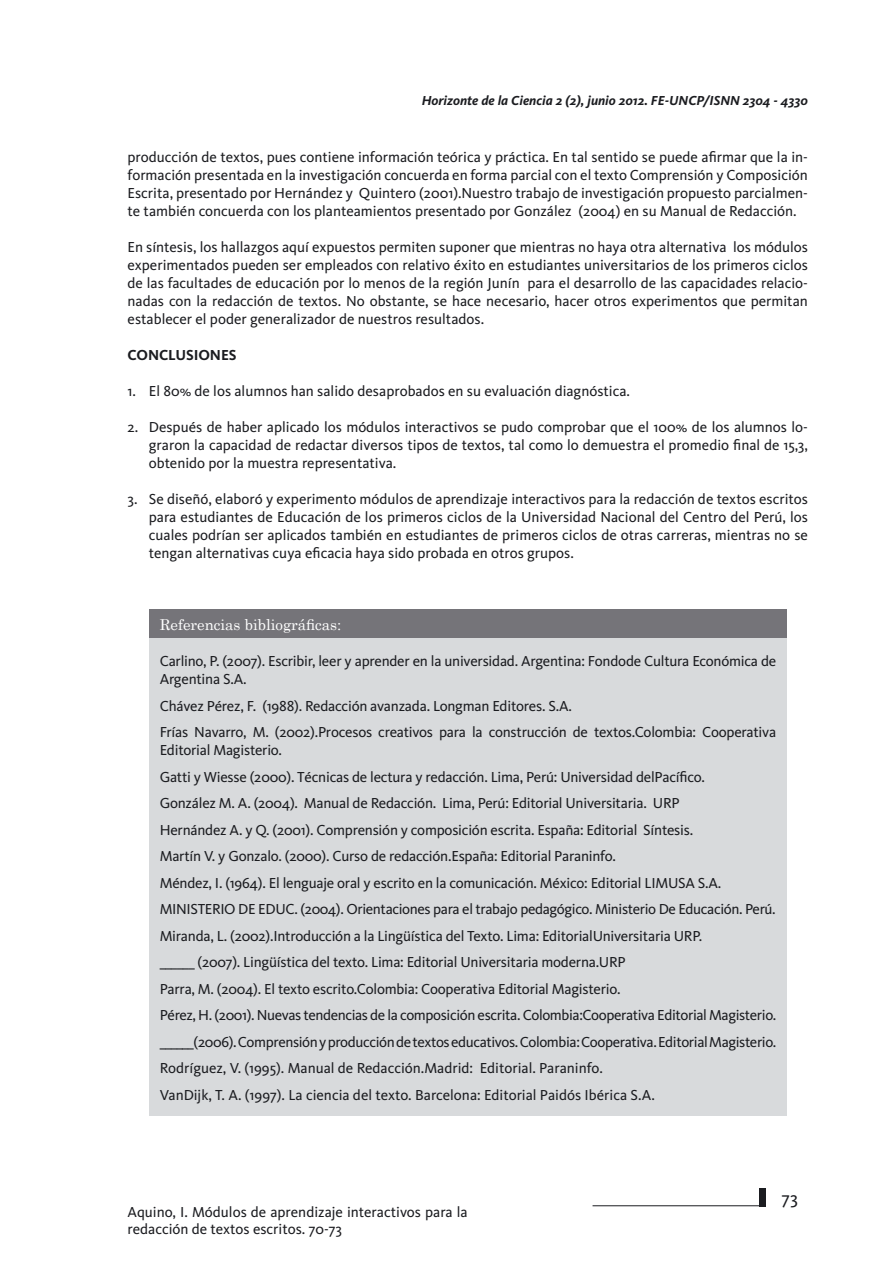
<style>
.page{position:relative;width:893px;height:1263px;background:#fff}
.page>*{position:absolute;margin:0;border:0;box-sizing:border-box;transform-origin:0 0}
.t1{font:18px "Kievit";color:#1b1c20}
.t2{font:15px/26.5px "Kievit";letter-spacing:-.015em;color:#1b1c20;text-align:justify}
.t3{font:15px "Century Schoolbook";color:#fff}
.t4{font:700 15px "Kievit";letter-spacing:-.005em;color:#1b1c20}
.t5{font:italic 700 13.5px "Kievit";color:#1b1c20}
</style>
<div class="page">
<hr style="left:593px;top:1205px;width:170px;height:1px;background:#1b1c20">
<div style="left:759px;top:1188px;width:7px;height:18px;background:#1b1c20"></div>
<div style="left:149px;top:609px;width:637px;height:507px;background:#d8dadc"></div>
<div style="left:149px;top:609px;width:638px;height:29px;background:#757479"></div>
<p class="t5" style="left:422px;top:92px;width:388px">Horizonte de la Ciencia 2 (2), junio 2012. FE-UNCP/ISNN 2304 - 4330</p>
<p class="t2" style="left:128px;top:148px;width:682px;line-height:18px">producción de textos, pues contiene información teórica y práctica. En tal sentido se puede afirmar que la in&shy;formación presentada en la investigación concuerda en forma parcial con el texto Comprensión y Composición Escrita, presentado por Hernández y Quintero (2001).Nuestro trabajo de investigación propuesto parcialmen&shy;te también concuerda con los planteamientos presentado por González (2004) en su Manual de Redacción.</p>
<p class="t2" style="left:128px;top:238px;width:682px;line-height:18px">En síntesis, los hallazgos aquí expuestos permiten suponer que mientras no haya otra alternativa los módulos experimentados pueden ser empleados con relativo éxito en estudiantes universitarios de los primeros ciclos de las facultades de educación por lo menos de la región Junín para el desarrollo de las capacidades relacio&shy;nadas con la redacción de textos. No obstante, se hace necesario, hacer otros experimentos que permitan establecer el poder generalizador de nuestros resultados.</p>
<p class="t4" style="left:128px;top:346px;width:111px">CONCLUSIONES</p>
<p class="t2" style="left:128px;top:378px;width:504px">1. El 80% de los alumnos han salido desaprobados en su evaluación diagnóstica.</p>
<p class="t2" style="left:149px;top:418px;width:661px;line-height:18px;text-indent:-21px">2. Después de haber aplicado los módulos interactivos se pudo comprobar que el 100% de los alumnos lo&shy;graron la capacidad de redactar diversos tipos de textos, tal como lo demuestra el promedio final de 15,3, obtenido por la muestra representativa.</p>
<p class="t2" style="left:149px;top:490px;width:661px;line-height:18px;text-indent:-21px">3. Se diseñó, elaboró y experimento módulos de aprendizaje interactivos para la redacción de textos escritos para estudiantes de Educación de los primeros ciclos de la Universidad Nacional del Centro del Perú, los cuales podrían ser aplicados también en estudiantes de primeros ciclos de otras carreras, mientras no se tengan alternativas cuya eficacia haya sido probada en otros grupos.</p>
<p class="t3" style="left:160px;top:612px;width:183px">Referencias bibliográficas:</p>
<p class="t2" style="left:160px;top:652px;width:618px;line-height:18px">Carlino, P. (2007). Escribir, leer y aprender en la universidad. Argentina: Fondode Cultura Económica de<br>Argentina S.A.</p>
<p class="t2" style="left:160px;top:692px;width:618px">Chávez Pérez, F. (1988). Redacción avanzada. Longman Editores. S.A.<br>Frías Navarro, M. (2002).Procesos creativos para la construcción de textos.Colombia: Cooperativa</p>
<p class="t2" style="left:160px;top:737px;width:618px;text-align:left">Editorial Magisterio.<br>Gatti y Wiesse (2000). Técnicas de lectura y redacción. Lima, Perú: Universidad delPacífico.<br>González M. A. (2004). Manual de Redacción. Lima, Perú: Editorial Universitaria. URP<br>Hernández A. y Q. (2001). Comprensión y composición escrita. España: Editorial Síntesis.<br>Martín V. y Gonzalo. (2000). Curso de redacción.España: Editorial Paraninfo.<br>Méndez, I. (1964). El lenguaje oral y escrito en la comunicación. México: Editorial LIMUSA S.A.<br>MINISTERIO DE EDUC. (2004). Orientaciones para el trabajo pedagógico. Ministerio De Educación. Perú.<br>Miranda, L. (2002).Introducción a la Lingüística del Texto. Lima: EditorialUniversitaria URP.<br>______ (2007). Lingüística del texto. Lima: Editorial Universitaria moderna.URP<br>Parra, M. (2004). El texto escrito.Colombia: Cooperativa Editorial Magisterio.<br>Pérez, H. (2001). Nuevas tendencias de la composición escrita. Colombia:Cooperativa Editorial Magisterio. ______(2006). Comprensión y producción de textos educativos. Colombia: Cooperativa. Editorial Magisterio.<br>Rodríguez, V. (1995). Manual de Redacción.Madrid: Editorial. Paraninfo.<br>VanDijk, T. A. (1997). La ciencia del texto. Barcelona: Editorial Paidós Ibérica S.A.</p>
<p class="t2" style="left:128px;top:1203px;width:342px;line-height:17.2px">Aquino, I. Módulos de aprendizaje interactivos para la redacción de textos escritos. 70-73</p>
<p class="t1" style="left:782px;top:1187px;width:17px">73</p>
</div>
